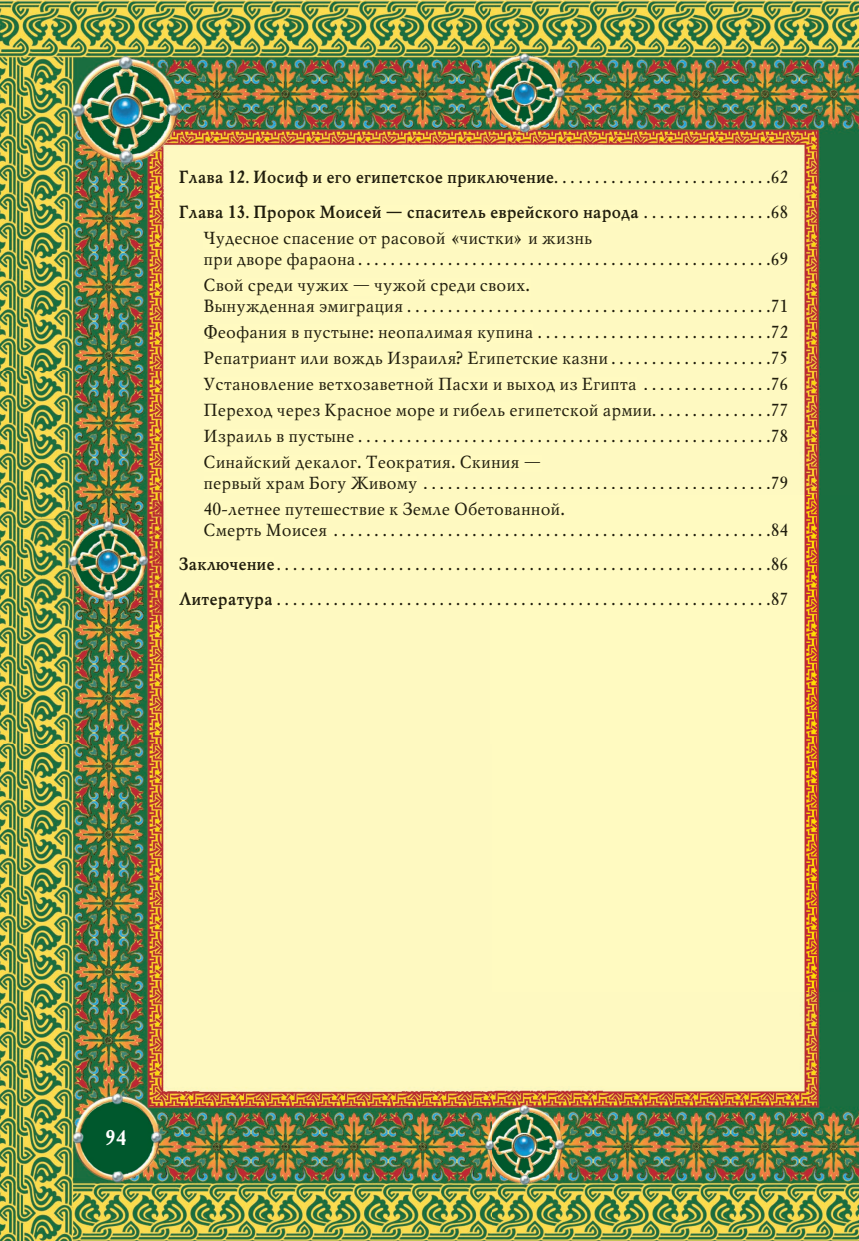
<style>
.page{position:relative;width:859px;height:1241px;background:#fff}
.page>*{position:absolute;margin:0;border:0;box-sizing:border-box;transform-origin:0 0}
.t1{font:700 21px "Mysl";color:#fff}
.t2{font:17.5px/25.9px "Mysl";color:#201d0d}
.t3{font:700 17.5px/34.5px "Mysl";color:#201d0d}
.s1{font-weight:400}
.s2{font-weight:700}
</style>
<div class="page">
<img style="left:0;top:0;width:858px;height:1240px">
<div style="left:179px;top:171px;width:374px;height:16px;background:#fffac1"></div>
<img style="left:554px;top:181px;width:215px;height:2px">
<img style="left:771px;top:171px;width:16px;height:12px">
<div style="left:179px;top:205px;width:459px;height:17px;background:#fffac1"></div>
<img style="left:639px;top:215px;width:130px;height:3px">
<img style="left:771px;top:205px;width:16px;height:13px">
<div style="left:204px;top:231px;width:388px;height:17px;background:#fffac1"></div>
<div style="left:204px;top:252px;width:150px;height:17px;background:#fffac1"></div>
<img style="left:355px;top:262px;width:414px;height:3px">
<img style="left:771px;top:252px;width:16px;height:13px">
<div style="left:204px;top:278px;width:326px;height:17px;background:#fffac1"></div>
<div style="left:204px;top:299px;width:198px;height:17px;background:#fffac1"></div>
<img style="left:403px;top:309px;width:366px;height:3px">
<img style="left:771px;top:299px;width:15px;height:13px">
<div style="left:204px;top:325px;width:328px;height:17px;background:#fffac1"></div>
<img style="left:533px;top:335px;width:236px;height:3px">
<img style="left:771px;top:325px;width:16px;height:13px">
<div style="left:204px;top:351px;width:403px;height:17px;background:#fffac1"></div>
<img style="left:608px;top:361px;width:161px;height:3px">
<img style="left:771px;top:351px;width:15px;height:13px">
<div style="left:204px;top:377px;width:432px;height:15px;background:#fffac1"></div>
<img style="left:639px;top:387px;width:130px;height:3px">
<img style="left:771px;top:377px;width:16px;height:13px">
<div style="left:204px;top:402px;width:447px;height:18px;background:#fffac1"></div>
<img style="left:652px;top:413px;width:117px;height:3px">
<img style="left:771px;top:403px;width:16px;height:13px">
<div style="left:204px;top:429px;width:149px;height:17px;background:#fffac1"></div>
<img style="left:354px;top:439px;width:415px;height:3px">
<img style="left:771px;top:429px;width:16px;height:13px">
<div style="left:204px;top:455px;width:337px;height:17px;background:#fffac1"></div>
<div style="left:204px;top:476px;width:213px;height:17px;background:#fffac1"></div>
<img style="left:419px;top:486px;width:350px;height:3px">
<img style="left:771px;top:476px;width:16px;height:13px">
<div style="left:204px;top:501px;width:360px;height:17px;background:#fffac1"></div>
<div style="left:204px;top:523px;width:122px;height:17px;background:#fffac1"></div>
<img style="left:329px;top:533px;width:440px;height:3px">
<img style="left:771px;top:523px;width:16px;height:13px">
<img style="left:179px;top:557px;width:95px;height:13px">
<img style="left:274px;top:568px;width:495px;height:2px">
<img style="left:771px;top:557px;width:16px;height:13px">
<div style="left:179px;top:591px;width:93px;height:17px;background:#fffac1"></div>
<img style="left:273px;top:602px;width:496px;height:2px">
<img style="left:771px;top:592px;width:16px;height:12px">
<hr style="left:858px;top:0;width:1px;height:1240px;background:#fffac1">
<p class="t3" style="left:179px;top:160px;width:611px">Глава 12. Иосиф и его египетское приключение. . . . . . . . . . . . . . . . . . . . . . . . . . .<span class="s1">62<br></span>Глава 13. Пророк Моисей — спаситель еврейского народа . . . . . . . . . . . . . . . .<span class="s1">68</span></p>
<p class="t2" style="left:203px;top:228px;width:586px;line-height:21px">Чудесное спасение от расовой «чистки» и жизнь<br>при дворе фараона<span class="s2">...................................................</span>69</p>
<p class="t2" style="left:203px;top:275px;width:586px;line-height:21px">Свой среди чужих — чужой среди своих.<br>Вынужденная эмиграция<span class="s2">.............................................</span>71</p>
<p class="t2" style="left:203px;top:320px;width:586px;text-align:justify">Феофания в пустыне: неопалимая купина <span class="s2">. . . . . . . . . . . . . . . . . . . . . . . . . . . . .</span>72<br>Репатриант или вождь Израиля? Египетские казни <span class="s2">. . . . . . . . . . . . . . . . . . . .</span>75<br>Установление ветхозаветной Пасхи и выход из Египта <span class="s2">. . . . . . . . . . . . . . . .</span>76<br>Переход через Красное море и гибель египетской армии<span class="s2">. . . . . . . . . . . . . . .</span>77<br>Израиль в пустыне<span class="s2">...................................................</span>78<br>Синайский декалог. Теократия. Скиния —</p>
<p class="t2" style="left:203px;top:471px;width:586px">первый храм Богу Живому <span class="s2">...........................................</span>79<br>40-летнее путешествие к Земле Обетованной.</p>
<p class="t3" style="left:179px;top:512px;width:611px;text-align:justify;text-indent:25px"><span class="s1">Смерть Моисея</span> ......................................................<span class="s1">84<br></span>Заключение.............................................................<span class="s1">86<br></span>Литература.............................................................<span class="s1">87</span></p>
<p class="t1" style="left:105px;top:1124px;width:23px">94</p>
</div>
